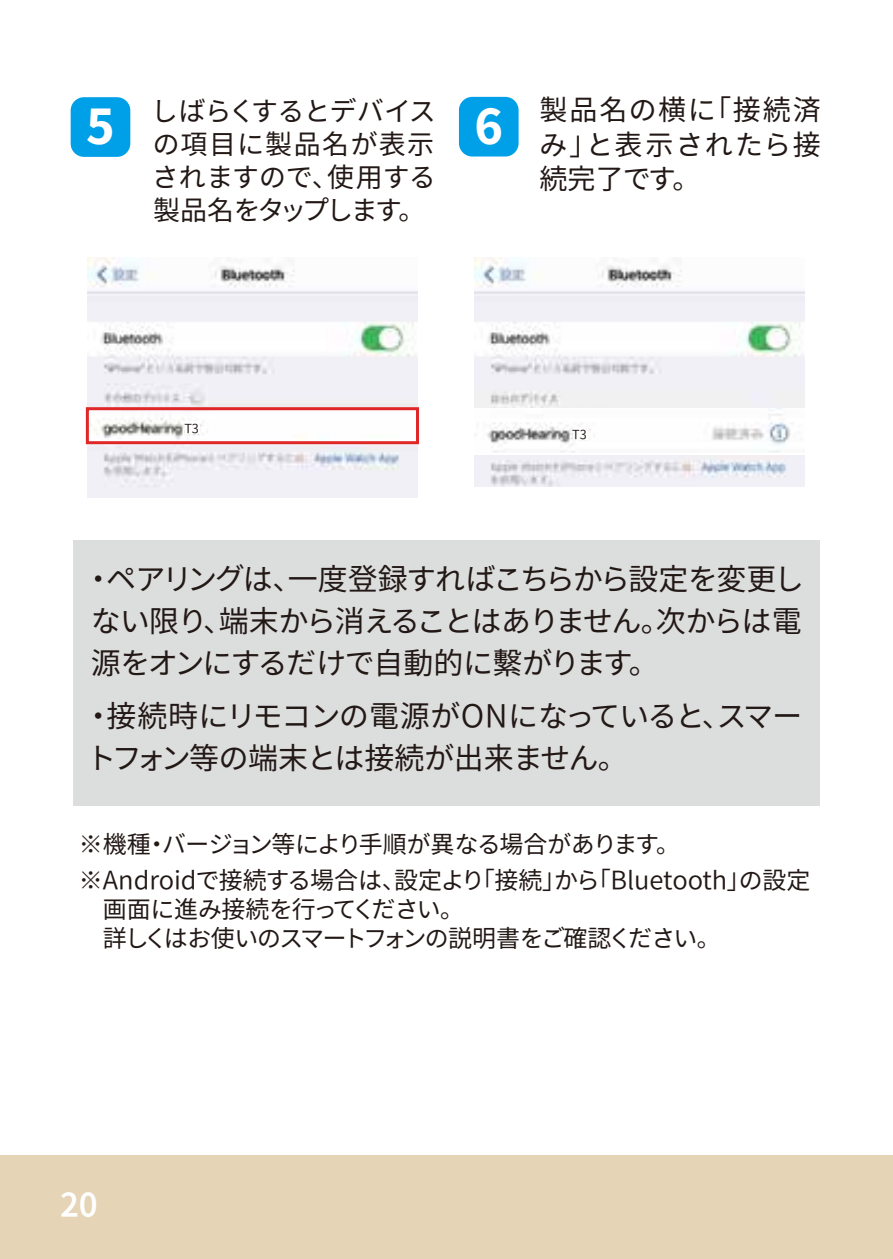
<style>
.page{position:relative;width:893px;height:1259px;background:#fff}
.page>*{position:absolute;margin:0;border:0;box-sizing:border-box;transform-origin:0 0}
.t1{font:43.5px "Gen Ei Gothic P H";color:#fff}
.t2{font:30px/42px "Gen Ei Gothic P R";letter-spacing:.01em;color:#221815;text-align:justify}
.t3{font:30px "Gen Ei Gothic P B";color:#fff}
.t4{font:28.2px/34.2px "Gen Ei Gothic P R";letter-spacing:.065em;color:#221815;text-align:justify}
.t5{font:27px/33px "Gen Ei Gothic P R";letter-spacing:.055em;color:#221815;text-align:justify}
.t6{font:24px/36.6px "Gen Ei Gothic P R";color:#221815}
.t7{font:12px "Gen Ei Gothic P R";color:#221815}
</style>
<div class="page">
<div style="left:73px;top:540px;width:747px;height:266px;background:#dcdddd"></div>
<div style="left:71px;top:97px;width:59px;height:60px;background:#00a0e9;border-radius:13px"></div>
<div style="left:459px;top:97px;width:60px;height:59px;background:#00a0e9;border-radius:13px"></div>
<img style="left:87px;top:258px;width:330px;height:240px">
<div style="left:86px;top:407px;width:333px;height:37px;border:3px solid #de2726"></div>
<img style="left:475px;top:258px;width:330px;height:194px">
<img style="left:475px;top:455px;width:330px;height:31px">
<div style="left:185px;top:421px;width:15px;height:13px;background:#fff"></div>
<div style="left:573px;top:427px;width:15px;height:13px;background:#fff"></div>
<div style="left:0;top:1156px;width:893px;height:103px;background:#e5d4b6"></div>
<h1 class="t1" style="left:86px;top:94px;width:30px">5</h1>
<p class="t5" style="left:153px;top:94px;width:283px">しばらくするとデバイスの項目に製品名が表示されますので、使用する製品名をタップします。</p>
<h1 class="t1" style="left:474px;top:94px;width:30px">6</h1>
<p class="t4" style="left:540px;top:93px;width:283px">製品名の横に「接続済み」と表示されたら接続完了です。</p>
<p class="t7" style="left:184px;top:419px;width:16px">T3</p>
<p class="t7" style="left:572px;top:425px;width:16px">T3</p>
<p class="t2" style="left:91px;top:558px;width:712px">・ペアリングは、一度登録すればこちらから設定を変更しない限り、端末から消えることはありません。次からは電源をオンにするだけで自動的に繫がります。</p>
<p class="t2" style="left:91px;top:695px;width:712px">・接続時にリモコンの電源がONになっていると、スマートフォン等の端末とは接続が出来ません。</p>
<p class="t6" style="left:79px;top:825px;width:733px">※機種・バージョン等により手順が異なる場合があります。<br>※Androidで接続する場合は、設定より「接続」から「Bluetooth」の設定</p>
<p class="t6" style="left:79px;top:894px;width:631px;line-height:28.8px">　画面に進み接続を行ってください。<br>　詳しくはお使いのスマートフォンの説明書をご確認ください。</p>
<p class="t3" style="left:60px;top:1182px;width:39px">20</p>
</div>
